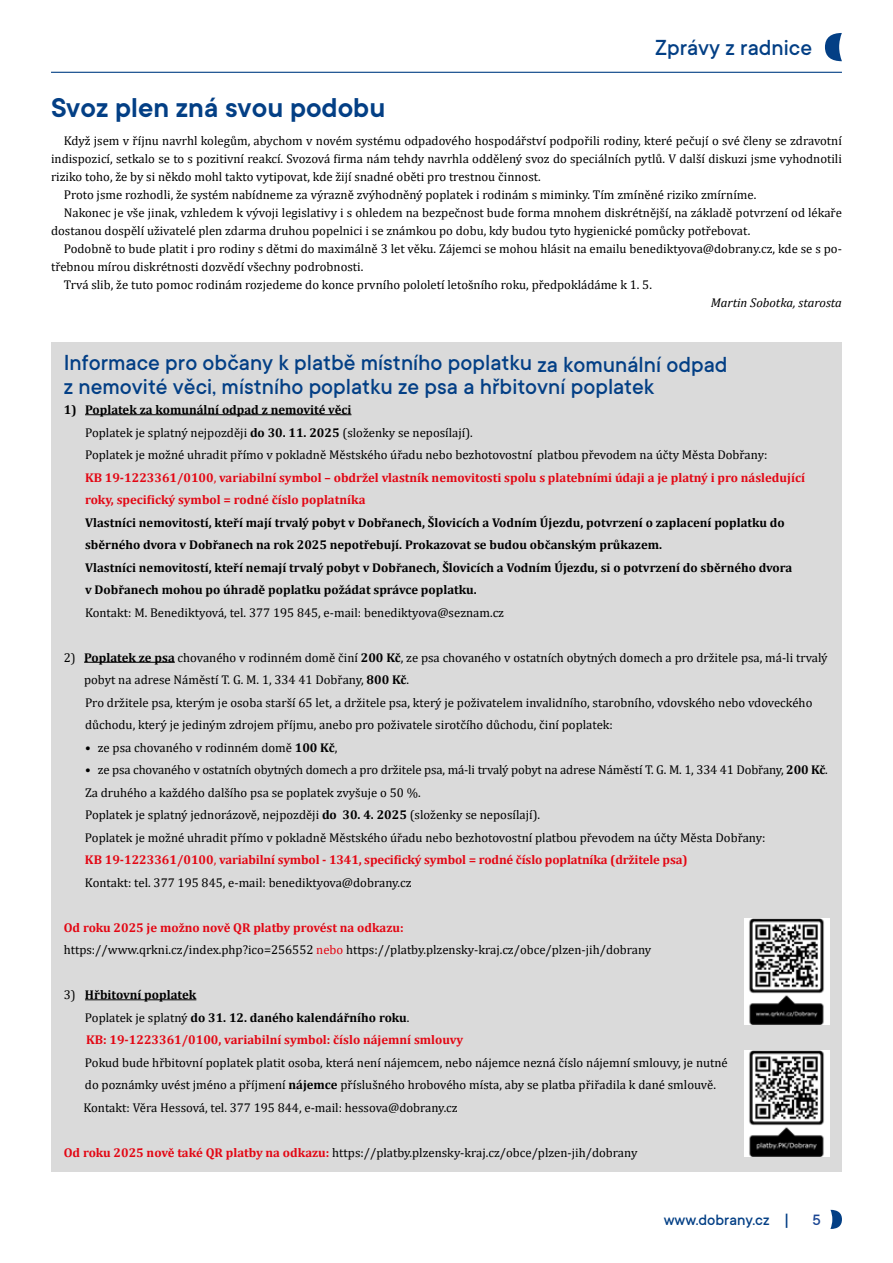
<style>
.page{position:relative;width:893px;height:1263px;background:#fff}
.page>*{position:absolute;margin:0;border:0;box-sizing:border-box;transform-origin:0 0}
.t1{font:600 30px "TT Commons";color:#033f85}
.t2{font:500 24px/24px "TT Commons";color:#033f85}
.t3{font:500 16.5px "TT Commons";color:#033f85}
.t4{font:500 16.5px "TT Commons";color:#1b4693}
.t5{font:12.75px/22.5px "Cambria";color:#000}
.t6{font:700 12.75px/22.5px "Cambria";color:#000}
.t7{font:700 12.75px/22.5px "Cambria";color:#e30613}
.t8{font:italic 12.75px "Cambria";color:#000}
.s1{font-weight:700}
.s2{font-weight:700;color:#e30613}
.s3{color:#e30613}
.s4{font-weight:400;color:#000}
.s5{color:#000}
.s6{font-size:18px}
</style>
<div class="page">
<svg style="left:825px;top:33px;width:17px;height:28px"></svg>
<svg style="left:830px;top:1210px;width:12px;height:19px"></svg>
<hr style="left:51px;top:72px;width:791px;height:1px;background:#033f85">
<div style="left:51px;top:342px;width:791px;height:829px;background:#dadada"></div>
<hr style="left:85px;top:414px;width:266px;height:1px;background:#000">
<hr style="left:84px;top:662px;width:91px;height:1px;background:#000">
<hr style="left:85px;top:999px;width:111px;height:1px;background:#000">
<img style="left:744px;top:918px;width:85px;height:106px">
<img style="left:744px;top:1050px;width:85px;height:107px">
<h2 class="t2" style="left:655px;top:35px;width:158px">Zprávy z radnice</h2>
<h1 class="t1" style="left:51px;top:89px;width:336px">Svoz plen zná svou podobu</h1>
<p class="t5" style="left:64px;top:130px;width:780px">Když jsem v říjnu navrhl kolegům, abychom v novém systému odpadového hospodářství podpořili rodiny, které pečují o své členy se zdravotní</p>
<p class="t5" style="left:51px;top:148px;width:792px">indispozicí, setkalo se to s pozitivní reakcí. Svozová firma nám tehdy navrhla oddělený svoz do speciálních pytlů. V další diskuzi jsme vyhodnotili</p>
<p class="t5" style="left:51px;top:166px;width:491px">riziko toho, že by si někdo mohl takto vytipovat, kde žijí snadné oběti pro trestnou činnost.</p>
<p class="t5" style="left:64px;top:184px;width:694px">Proto jsme rozhodli, že systém nabídneme za výrazně zvýhodněný poplatek i rodinám s miminky. Tím zmíněné riziko zmírníme.</p>
<p class="t5" style="left:64px;top:202px;width:780px">Nakonec je vše jinak, vzhledem k vývoji legislativy i s ohledem na bezpečnost bude forma mnohem diskrétnější, na základě potvrzení od lékaře</p>
<p class="t5" style="left:51px;top:220px;width:701px">dostanou dospělí uživatelé plen zdarma druhou popelnici i se známkou po dobu, kdy budou tyto hygienické pomůcky potřebovat.</p>
<p class="t5" style="left:64px;top:238px;width:780px">Podobně to bude platit i pro rodiny s dětmi do maximálně 3 let věku. Zájemci se mohou hlásit na emailu benediktyova@dobrany.cz, kde se s po-</p>
<p class="t5" style="left:51px;top:256px;width:314px">třebnou mírou diskrétnosti dozvědí všechny podrobnosti.</p>
<p class="t5" style="left:64px;top:274px;width:590px">Trvá slib, že tuto pomoc rodinám rozjedeme do konce prvního pololetí letošního roku, předpokládáme k 1. 5.</p>
<p class="t8" style="left:711px;top:294px;width:133px">Martin Sobotka, starosta</p>
<h2 class="t2" style="left:64px;top:350px;width:665px">Informace pro občany k platbě místního poplatku za komunální odpad z nemovité věci, místního poplatku ze psa a hřbitovní poplatek</h2>
<p class="t5" style="left:85px;top:398px;width:721px;text-indent:-21px"><span class="s1">1) Poplatek za komunální odpad z nemovité věci<br></span>Poplatek je splatný nejpozději <span class="s1">do 30. 11. 2025</span> (složenky se neposílají).<br>Poplatek je možné uhradit přímo v pokladně Městského úřadu nebo bezhotovostní platbou převodem na účty Města Dobřany:<br><span class="s2">KB 19-1223361/0100</span><span class="s3">,</span> <span class="s2">variabilní symbol – obdržel vlastník nemovitosti spolu s platebními údaji a je platný i pro následující roky, specifický symbol = rodné číslo poplatníka</span></p>
<p class="t6" style="left:85px;top:511px;width:709px">Vlastníci nemovitostí, kteří mají trvalý pobyt v Dobřanech, Šlovicích a Vodním Újezdu, potvrzení o zaplacení poplatku do sběrného dvora v Dobřanech na rok 2025 nepotřebují. Prokazovat se budou občanským průkazem.<br>Vlastníci nemovitostí, kteří nemají trvalý pobyt v Dobřanech, Šlovicích a Vodním Újezdu, si o potvrzení do sběrného dvora v Dobřanech mohou po úhradě poplatku požádat správce poplatku.</p>
<p class="t5" style="left:85px;top:601px;width:421px">Kontakt: M. Benediktyová, tel. 377 195 845, e-mail: benediktyova@seznam.cz</p>
<p class="t5" style="left:84px;top:646px;width:745px;text-indent:-20px">2) <span class="s1">Poplatek ze psa</span> chovaného v rodinném domě činí <span class="s1">200 Kč</span>, ze psa chovaného v ostatních obytných domech a pro držitele psa, má-li trvalý pobyt na adrese Náměstí T. G. M. 1, 334 41 Dobřany, <span class="s1">800 Kč</span>.<br>Pro držitele psa, kterým je osoba starší 65 let, a držitele psa, který je poživatelem invalidního, starobního, vdovského nebo vdoveckého důchodu, který je jediným zdrojem příjmu, anebo pro poživatele sirotčího důchodu, činí poplatek:</p>
<p class="t5" style="left:85px;top:736px;width:254px">• ze psa chovaného v rodinném domě <span class="s1">100 Kč</span>,</p>
<p class="t5" style="left:85px;top:758px;width:744px">• ze psa chovaného v ostatních obytných domech a pro držitele psa, má-li trvalý pobyt na adrese Náměstí T. G. M. 1, 334 41 Dobřany, <span class="s1">200 Kč</span>.<br>Za druhého a každého dalšího psa se poplatek zvyšuje o 50 %.<br>Poplatek je splatný jednorázově, nejpozději <span class="s1">do 30. 4. 2025</span> (složenky se neposílají).<br>Poplatek je možné uhradit přímo v pokladně Městského úřadu nebo bezhotovostní platbou převodem na účty Města Dobřany:<br><span class="s2">KB 19-1223361/0100</span><span class="s3">,</span> <span class="s2">variabilní symbol - 1341, specifický symbol = rodné číslo poplatníka (držitele psa)<br></span>Kontakt: tel. 377 195 845, e-mail: benediktyova@dobrany.cz</p>
<p class="t5" style="left:64px;top:916px;width:589px"><span class="s2">Od roku 2025 je možno nově QR platby provést na odkazu: </span>https://www.qrkni.cz/index.php?ico=256552 <span class="s3">nebo</span> https://platby.plzensky-kraj.cz/obce/plzen-jih/dobrany</p>
<p class="t7" style="left:85px;top:983px;width:380px;text-indent:-21px"><span class="s4">3)</span> <span class="s5">Hřbitovní poplatek<br></span><span class="s4">Poplatek je splatný</span> <span class="s5">do 31. 12. daného kalendářního roku</span><span class="s4">.<br></span>KB: 19-1223361/0100, variabilní symbol: číslo nájemní smlouvy</p>
<p class="t5" style="left:83px;top:1051px;width:646px">Pokud bude hřbitovní poplatek platit osoba, která není nájemcem, nebo nájemce nezná číslo nájemní smlouvy, je nutné do poznámky uvést jméno a příjmení <span class="s1">nájemce</span> příslušného hrobového místa, aby se platba přiřadila k dané smlouvě.<br>Kontakt: Věra Hessová, tel. 377 195 844, e-mail: hessova@dobrany.cz</p>
<p class="t5" style="left:64px;top:1141px;width:575px"><span class="s2">Od roku 2025 nově také QR platby na odkazu:</span> https://platby.plzensky-kraj.cz/obce/plzen-jih/dobrany</p>
<p class="t3" style="left:664px;top:1210px;width:127px">www.dobrany.cz <span class="s6">|</span></p>
<p class="t4" style="left:812px;top:1210px;width:10px">5</p>
</div>
